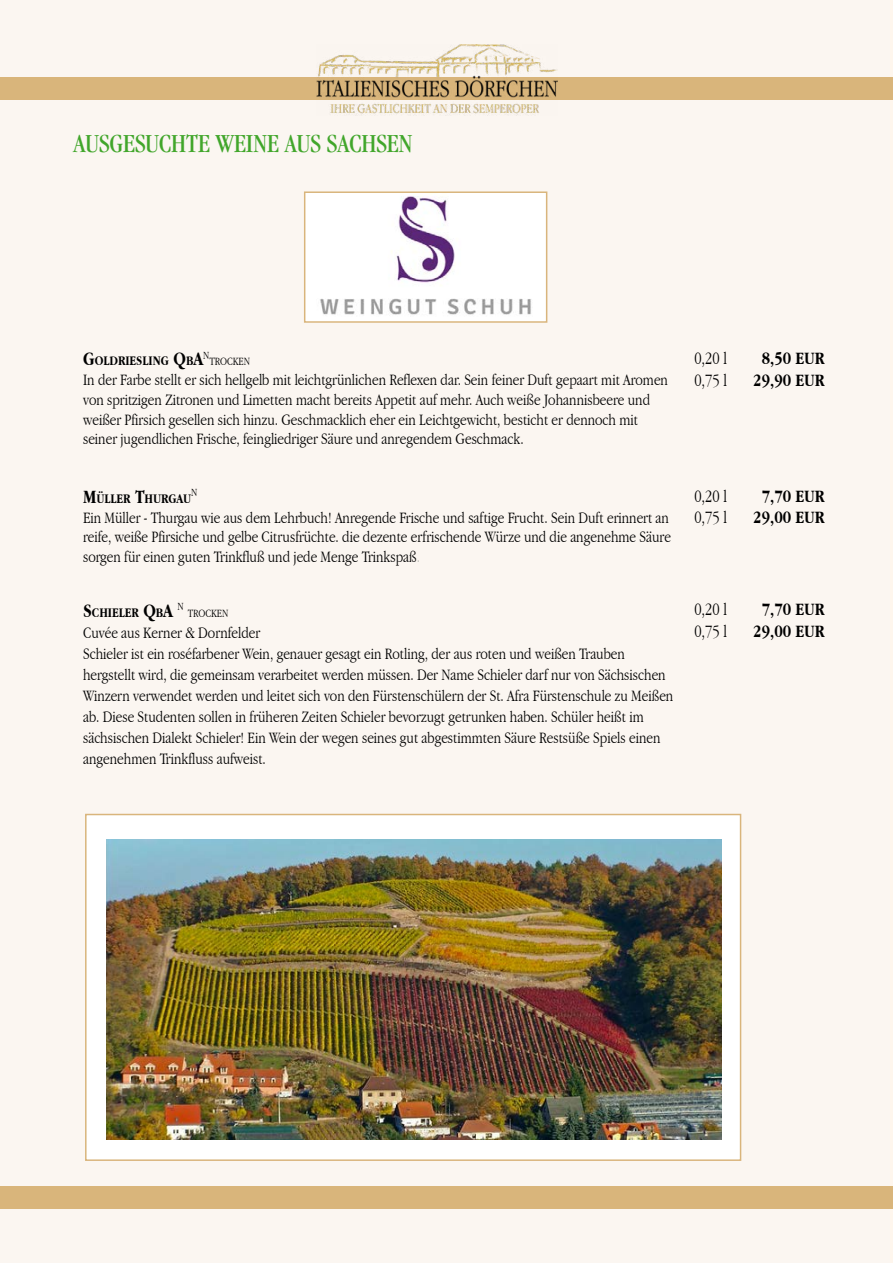
<style>
.page{position:relative;width:893px;height:1263px;background:#fbf6f1}
.page>*{position:absolute;margin:0;border:0;box-sizing:border-box;transform-origin:0 0}
.t1{font:condensed 27px "Garamond";color:#41a62b}
.t2{font:700 condensed 18px/21.6px "Garamond IT Cby BT";color:#000;text-align:center}
.t3{font:300 condensed 18px/21.6px "Garamond IT Cby BT";color:#000}
.t4{font:300 condensed 16.5px/21px "Garamond IT Cby BT";color:#000}
.t5{font:700 condensed 13.65px "Garamond IT Cby BT";color:#000}
.t6{font:300 condensed 11.55px "Garamond IT Cby BT";color:#000}
.t7{font:300 condensed 11.4px "Garamond IT Cby BT";color:#000}
.s1{font-size:19.5px}
.s2{color:#bbbab3}
</style>
<div class="page">
<img style="left:307px;top:194px;width:237px;height:126px">
<div style="left:304px;top:191px;width:243px;height:132px;border:2px solid #d9b57c"></div>
<div style="left:0;top:77px;width:893px;height:23px;background:#d9b57b"></div>
<img style="left:317px;top:44px;width:240px;height:72px">
<div style="left:85px;top:814px;width:656px;height:347px;background:#fff;border:2px solid #d9b57c"></div>
<img style="left:106px;top:839px;width:615px;height:301px">
<div style="left:0;top:1186px;width:893px;height:23px;background:#d9b57b"></div>
<h1 class="t1" style="left:74px;top:128px;width:340px">AUSGESUCHTE WEINE AUS SACHSEN</h1>
<p class="t5" style="left:83px;top:353px;width:128px"><span class="s1">G</span>OLDRIESLING <span class="s1">Q</span>B<span class="s1">A</span><sup>N</sup></p>
<p class="t6" style="left:209px;top:355px;width:42px">TROCKEN</p>
<p class="t4" style="left:83px;top:370px;width:586px;line-height:19.8px">In der Farbe stellt er sich hellgelb mit leichtgrünlichen Reflexen dar. Sein feiner Duft gepaart mit Aromen von spritzigen Zitronen und Limetten macht bereits Appetit auf mehr. Auch weiße Johannisbeere und weißer Pfirsich gesellen sich hinzu. Geschmacklich eher ein Leichtgewicht, besticht er dennoch mit seiner jugendlichen Frische, feingliedriger Säure und anregendem Geschmack.</p>
<p class="t5" style="left:83px;top:491px;width:109px"><span class="s1">M</span>ÜLLER <span class="s1">T</span>HURGAU</p>
<p class="t7" style="left:191px;top:486px;width:8px">N</p>
<p class="t4" style="left:83px;top:507px;width:589px;line-height:19.8px">Ein Müller - Thurgau wie aus dem Lehrbuch! Anregende Frische und saftige Frucht. Sein Duft erinnert an reife, weiße Pfirsiche und gelbe Citrusfrüchte. die dezente erfrischende Würze und die angenehme Säure sorgen für einen guten Trinkfluß und jede Menge Trinkspaß<span class="s2">.</span></p>
<p class="t5" style="left:83px;top:604px;width:102px"><span class="s1">S</span>CHIELER <span class="s1">Q</span>B<span class="s1">A</span> <sup>N</sup></p>
<p class="t6" style="left:188px;top:606px;width:42px">TROCKEN</p>
<p class="t4" style="left:83px;top:621px;width:592px">Cuvée aus Kerner &amp; Dornfelder<br>Schieler ist ein roséfarbener Wein, genauer gesagt ein Rotling, der aus roten und weißen Trauben hergstellt wird, die gemeinsam verarbeitet werden müssen. Der Name Schieler darf nur von Sächsischen Winzern verwendet werden und leitet sich von den Fürstenschülern der St. Afra Fürstenschule zu Meißen ab. Diese Studenten sollen in früheren Zeiten Schieler bevorzugt getrunken haben. Schüler heißt im sächsischen Dialekt Schieler! Ein Wein der wegen seines gut abgestimmten Säure Restsüße Spiels einen angenehmen Trinkfluss aufweist.</p>
<p class="t3" style="left:694px;top:347px;width:34px">0,20 l<br>0,75 l</p>
<p class="t2" style="left:753px;top:347px;width:73px">8,50 EUR<br>29,90 EUR</p>
<p class="t3" style="left:694px;top:485px;width:34px">0,20 l<br>0,75 l</p>
<p class="t2" style="left:753px;top:485px;width:73px">7,70 EUR<br>29,00 EUR</p>
<p class="t3" style="left:694px;top:598px;width:34px">0,20 l<br>0,75 l</p>
<p class="t2" style="left:753px;top:599px;width:73px">7,70 EUR<br>29,00 EUR</p>
</div>
